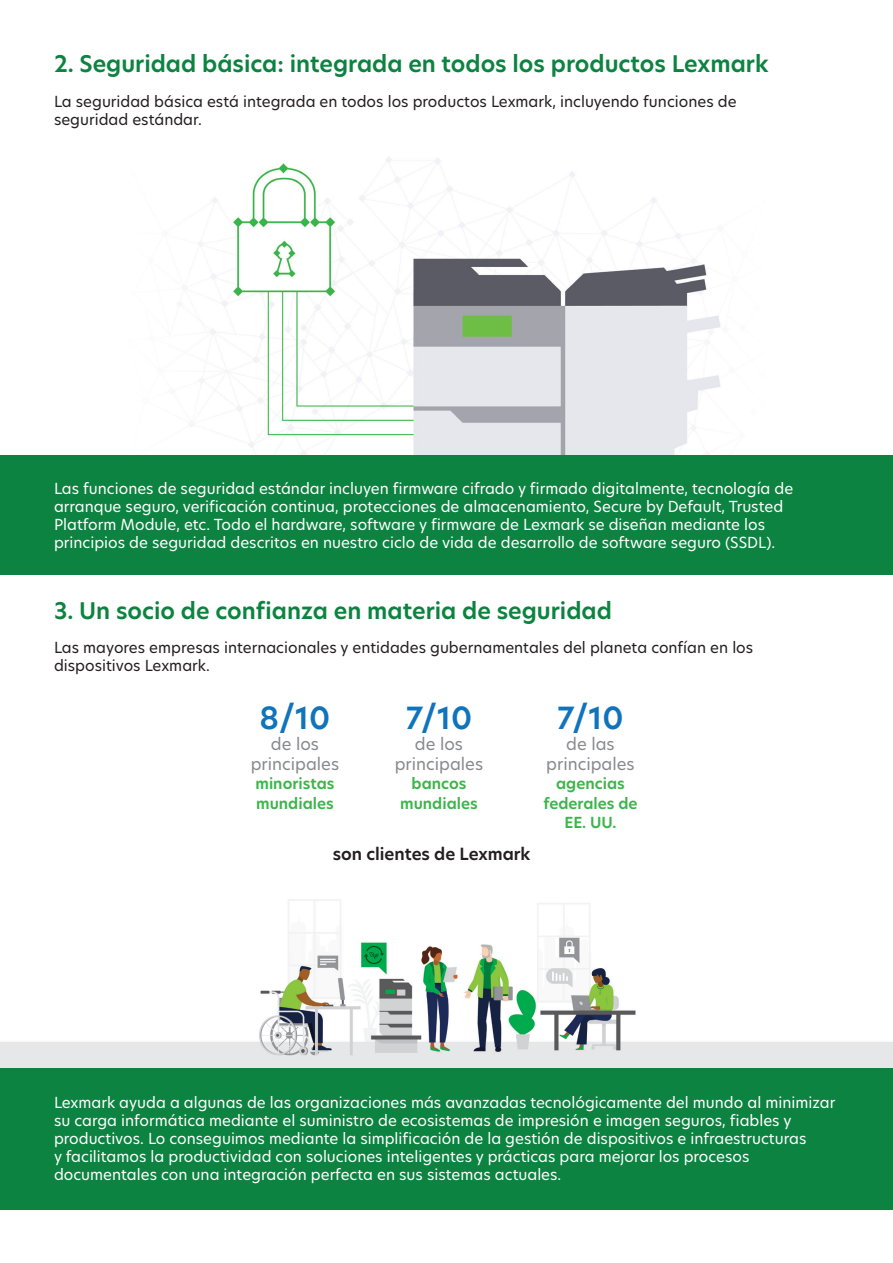
<style>
.page{position:relative;width:893px;height:1263px;background:#fff}
.page>*{position:absolute;margin:0;border:0;box-sizing:border-box;transform-origin:0 0}
.t1{font:600 30px "TP Hero";color:#1074bc}
.t2{font:600 22.5px "TP Hero";color:#0c8340}
.t3{font:16.5px/19.5px "TP Hero";color:#87898c;text-align:center}
.t4{font:600 16.5px "TP Hero";color:#231f20}
.t5{font:16.5px "TP Hero";color:#898a8d}
.t6{font:15px/18px "TP Hero";color:#fff}
.t7{font:15px/18px "TP Hero";color:#231f20}
.t8{font:600 15px/19.5px "TP Hero";color:#3bb54a;text-align:center}
</style>
<div class="page">
<img style="left:0;top:899px;width:893px;height:169px">
<img style="left:190px;top:157px;width:531px;height:298px">
<div style="left:0;top:455px;width:893px;height:120px;background:#0c8340"></div>
<div style="left:0;top:1068px;width:893px;height:141px;background:#0c8340"></div>
<h2 class="t2" style="left:54px;top:49px;width:716px">2. Seguridad básica: integrada en todos los productos Lexmark</h2>
<p class="t7" style="left:54px;top:92px;width:684px">La seguridad básica está integrada en todos los productos Lexmark, incluyendo funciones de seguridad estándar.</p>
<p class="t6" style="left:54px;top:479px;width:741px">Las funciones de seguridad estándar incluyen firmware cifrado y firmado digitalmente, tecnología de arranque seguro, verificación continua, protecciones de almacenamiento, Secure by Default, Trusted Platform Module, etc. Todo el hardware, software y firmware de Lexmark se diseñan mediante los principios de seguridad descritos en nuestro ciclo de vida de desarrollo de software seguro (SSDL).</p>
<h2 class="t2" style="left:54px;top:595px;width:559px">3. Un socio de confianza en materia de seguridad</h2>
<p class="t7" style="left:54px;top:638px;width:701px">Las mayores empresas internacionales y entidades gubernamentales del planeta confían en los dispositivos Lexmark.</p>
<h1 class="t1" style="left:260px;top:698px;width:72px">8/10</h1>
<p class="t3" style="left:251px;top:734px;width:90px">de los principales</p>
<p class="t8" style="left:255px;top:774px;width:80px;text-align:left">minoristas mundiales</p>
<h1 class="t1" style="left:406px;top:698px;width:68px">7/10</h1>
<p class="t3" style="left:395px;top:734px;width:90px">de los principales</p>
<p class="t8" style="left:400px;top:774px;width:79px">bancos mundiales</p>
<p class="t4" style="left:333px;top:843px;width:199px">son clientes de Lexmark</p>
<h1 class="t1" style="left:557px;top:698px;width:68px">7/10</h1>
<p class="t5" style="left:566px;top:733px;width:50px">de las</p>
<p class="t3" style="left:546px;top:754px;width:90px">principales</p>
<p class="t8" style="left:543px;top:774px;width:96px">agencias federales de<br>EE. UU.</p>
<p class="t6" style="left:54px;top:1093px;width:783px">Lexmark ayuda a algunas de las organizaciones más avanzadas tecnológicamente del mundo al minimizar su carga informática mediante el suministro de ecosistemas de impresión e imagen seguros, fiables y productivos. Lo conseguimos mediante la simplificación de la gestión de dispositivos e infraestructuras<br>y facilitamos la productividad con soluciones inteligentes y prácticas para mejorar los procesos documentales con una integración perfecta en sus sistemas actuales.</p>
</div>
